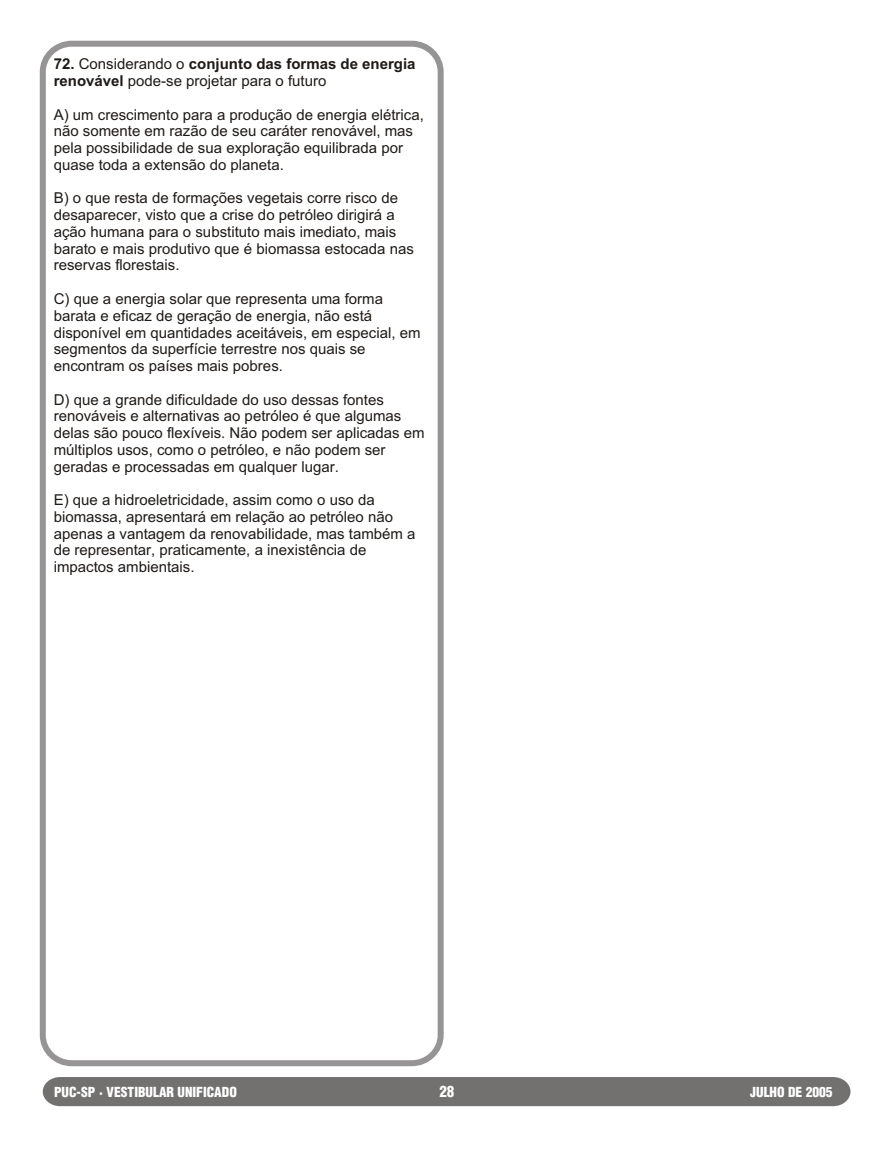
<style>
.page{position:relative;width:894px;height:1149px;background:#fff}
.page>*{position:absolute;margin:0;border:0;box-sizing:border-box;transform-origin:0 0}
.t1{font:15px/16.8px "Arial";color:#1f1a17}
.t2{font:900 15px "Switzerland Cond";color:#fff}
.t3{font:900 13.5px "Switzerland Cond";color:#fff}
.s1{font-weight:700}
</style>
<div class="page">
<div style="left:43px;top:1077px;width:808px;height:29px;background:#737070"></div>
<div style="left:40px;top:41px;width:404px;height:1025px;border:6px solid #969494;border-radius:29px"></div>
<p class="t1" style="left:54px;top:57px;width:363px"><span class="s1">72.</span> Considerando o <span class="s1">conjunto das formas de energia renovável</span> pode-se projetar para o futuro</p>
<p class="t1" style="left:54px;top:107px;width:372px">A) um crescimento para a produção de energia elétrica, não somente em razão de seu caráter renovável, mas pela possibilidade de sua exploração equilibrada por quase toda a extensão do planeta.</p>
<p class="t1" style="left:54px;top:191px;width:362px">B) o que resta de formações vegetais corre risco de desaparecer, visto que a crise do petróleo dirigirá a ação humana para o substituto mais imediato, mais barato e mais produtivo que é biomassa estocada nas reservas florestais.</p>
<p class="t1" style="left:54px;top:292px;width:368px">C) que a energia solar que representa uma forma barata e eficaz de geração de energia, não está disponível em quantidades aceitáveis, em especial, em segmentos da superfície terrestre nos quais se encontram os países mais pobres.</p>
<p class="t1" style="left:54px;top:392px;width:372px">D) que a grande dificuldade do uso dessas fontes renováveis e alternativas ao petróleo é que algumas delas são pouco flexíveis. Não podem ser aplicadas em múltiplos usos, como o petróleo, e não podem ser geradas e processadas em qualquer lugar.</p>
<p class="t1" style="left:54px;top:493px;width:363px">E) que a hidroeletricidade, assim como o uso da biomassa, apresentará em relação ao petróleo não apenas a vantagem da renovabilidade, mas também a de representar, praticamente, a inexistência de impactos ambientais.</p>
<p class="t3" style="left:54px;top:1083px;width:184px">PUC-SP • VESTIBULAR UNIFICADO</p>
<p class="t2" style="left:439px;top:1082px;width:16px">28</p>
<p class="t3" style="left:750px;top:1083px;width:84px">JULHO DE 2005</p>
</div>
